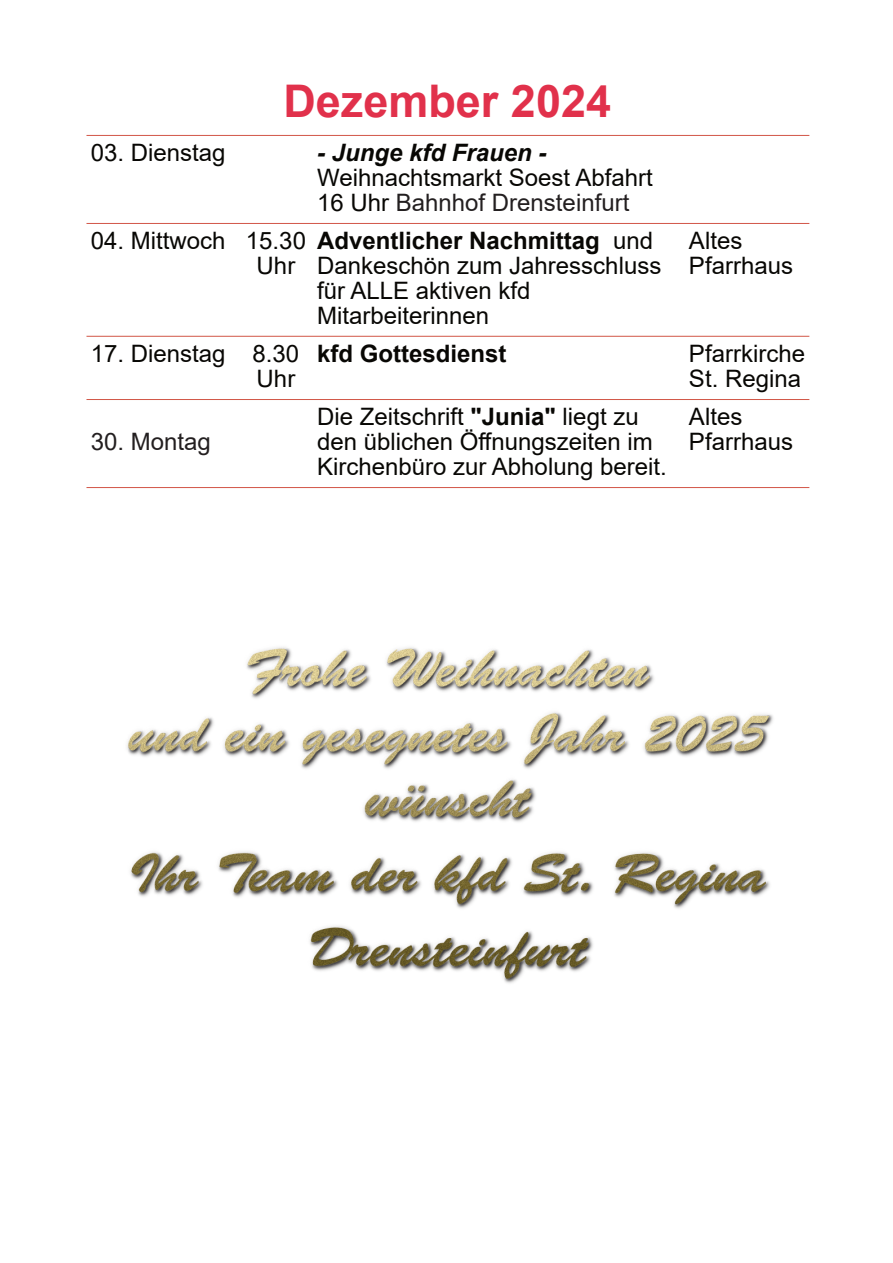
<style>
.page{position:relative;width:893px;height:1263px;background:#fff}
.page>*{position:absolute;margin:0;border:0;box-sizing:border-box;transform-origin:0 0}
.t1{font:700 45px "Arial";color:#e1314b}
.t2{font:24px/24.8px "Arial";color:#080704}
.t3{font:italic 700 24px "Arial";color:#080704}
.t4{font:700 24px "Arial";color:#080704}
.t5{font:24px "Arial";color:#231f20}
.s1{color:#231f20}
.s2{font-weight:700}
</style>
<div class="page">
<hr style="left:86px;top:135px;width:723px;height:1px;background:#d25647">
<hr style="left:86px;top:223px;width:723px;height:1px;background:#d25647">
<hr style="left:86px;top:336px;width:723px;height:1px;background:#d25647">
<hr style="left:86px;top:399px;width:723px;height:1px;background:#d25647">
<hr style="left:86px;top:487px;width:723px;height:1px;background:#d25647">
<img style="left:127px;top:647px;width:646px;height:336px">
<h1 class="t1" style="left:283px;top:84px;width:329px">Dezember 2024</h1>
<p class="t2" style="left:91px;top:143px;width:136px">03. Dienstag</p>
<p class="t3" style="left:317px;top:144px;width:231px">- Junge kfd Frauen -</p>
<p class="t2" style="left:317px;top:167px;width:337px">Weihnachtsmarkt Soest Abfahrt<br>16 Uhr <span class="s1">Bahnhof Drensteinfurt</span></p>
<p class="t2" style="left:257px;top:231px;width:51px;text-indent:-166px">04. Mittwoch 15.30<br>Uhr</p>
<p class="t2" style="left:317px;top:231px;width:346px"><span class="s2">Adventlicher Nachmittag</span> und<br>Dankeschön zum Jahresschluss für ALLE aktiven kfd<br>Mitarbeiterinnen</p>
<p class="t2" style="left:689px;top:231px;width:106px">Altes<br>Pfarrhaus</p>
<p class="t2" style="left:91px;top:343px;width:210px;text-align:right">17. Dienstag 8.30<br>Uhr</p>
<p class="t4" style="left:317px;top:344px;width:191px">kfd Gottesdienst</p>
<p class="t2" style="left:689px;top:343px;width:118px">Pfarrkirche<br>St. Regina</p>
<p class="t5" style="left:91px;top:432px;width:122px">30. Montag</p>
<p class="t2" style="left:317px;top:407px;width:351px">Die Zeitschrift <span class="s2">"Junia"</span> liegt zu den üblichen Öffnungszeiten im<br>Kirchenbüro zur Abholung bereit.</p>
<p class="t2" style="left:689px;top:407px;width:106px">Altes<br>Pfarrhaus</p>
</div>
